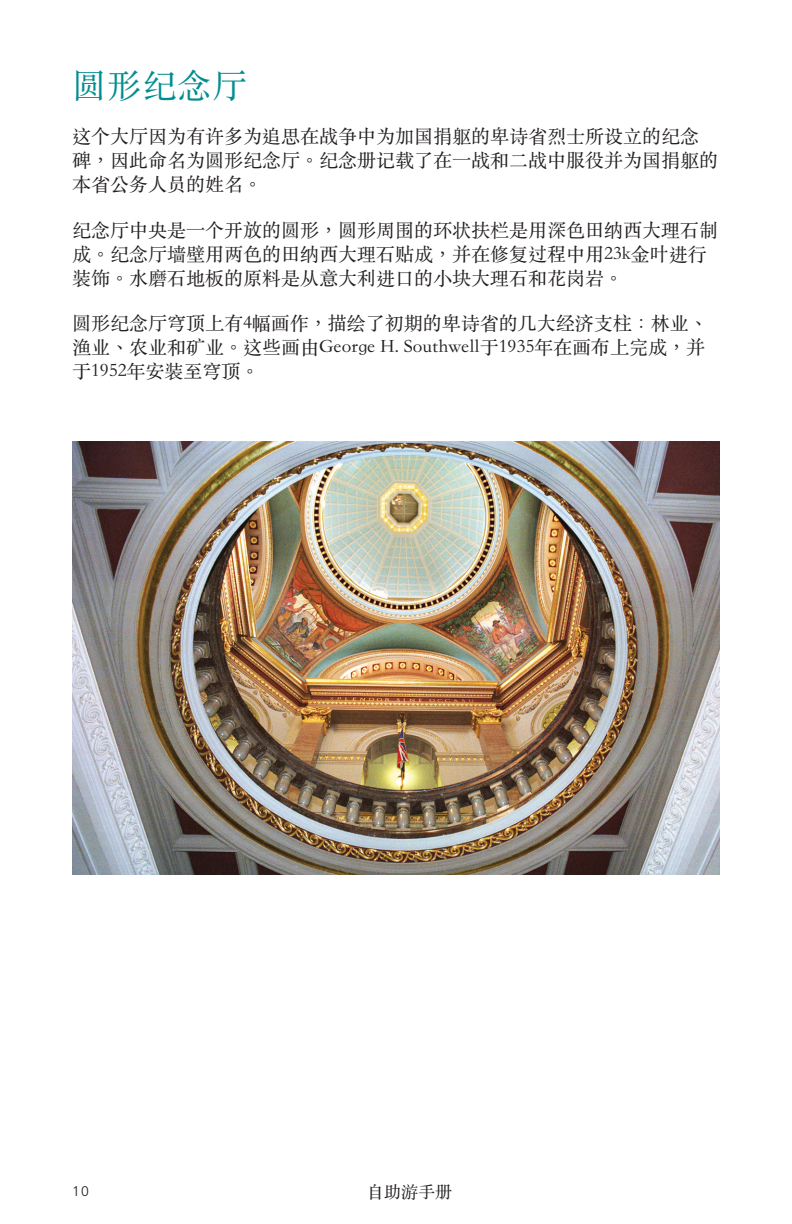
<style>
.page{position:relative;width:792px;height:1224px;background:#fff}
.page>*{position:absolute;margin:0;border:0;box-sizing:border-box;transform-origin:0 0}
.t1{font:34px "ST Songti TC Regular";letter-spacing:.035em;color:#008d8f}
.t2{font:19px/24px "ST Songti TC Regular";color:#231f20}
.t3{font:17px "ST Songti TC Regular";color:#231f20}
.t4{font:300 14px "Frutiger LT Std";color:#231f20}
</style>
<div class="page">
<img style="left:72px;top:442px;width:648px;height:432px">
<h1 class="t1" style="left:72px;top:65px;width:176px">圆形纪念厅</h1>
<p class="t2" style="left:72px;top:124px;width:647px">这个大厅因为有许多为追思在战争中为加国捐躯的卑诗省烈士所设立的纪念碑，因此命名为圆形纪念厅。纪念册记载了在一战和二战中服役并为国捐躯的本省公务人员的姓名。</p>
<p class="t2" style="left:72px;top:217px;width:647px">纪念厅中央是一个开放的圆形，圆形周围的环状扶栏是用深色田纳西大理石制成。纪念厅墙壁用两色的田纳西大理石贴成，并在修复过程中用23k金叶进行装饰。水磨石地板的原料是从意大利进口的小块大理石和花岗岩。</p>
<p class="t2" style="left:72px;top:311px;width:637px">圆形纪念厅穹顶上有4幅画作，描绘了初期的卑诗省的几大经济支柱：林业、渔业、农业和矿业。这些画由George H. Southwell于1935年在画布上完成，并于1952年安装至穹顶。</p>
<p class="t4" style="left:72px;top:1183px;width:18px">10</p>
<p class="t3" style="left:367px;top:1181px;width:86px">自助游手册</p>
</div>
